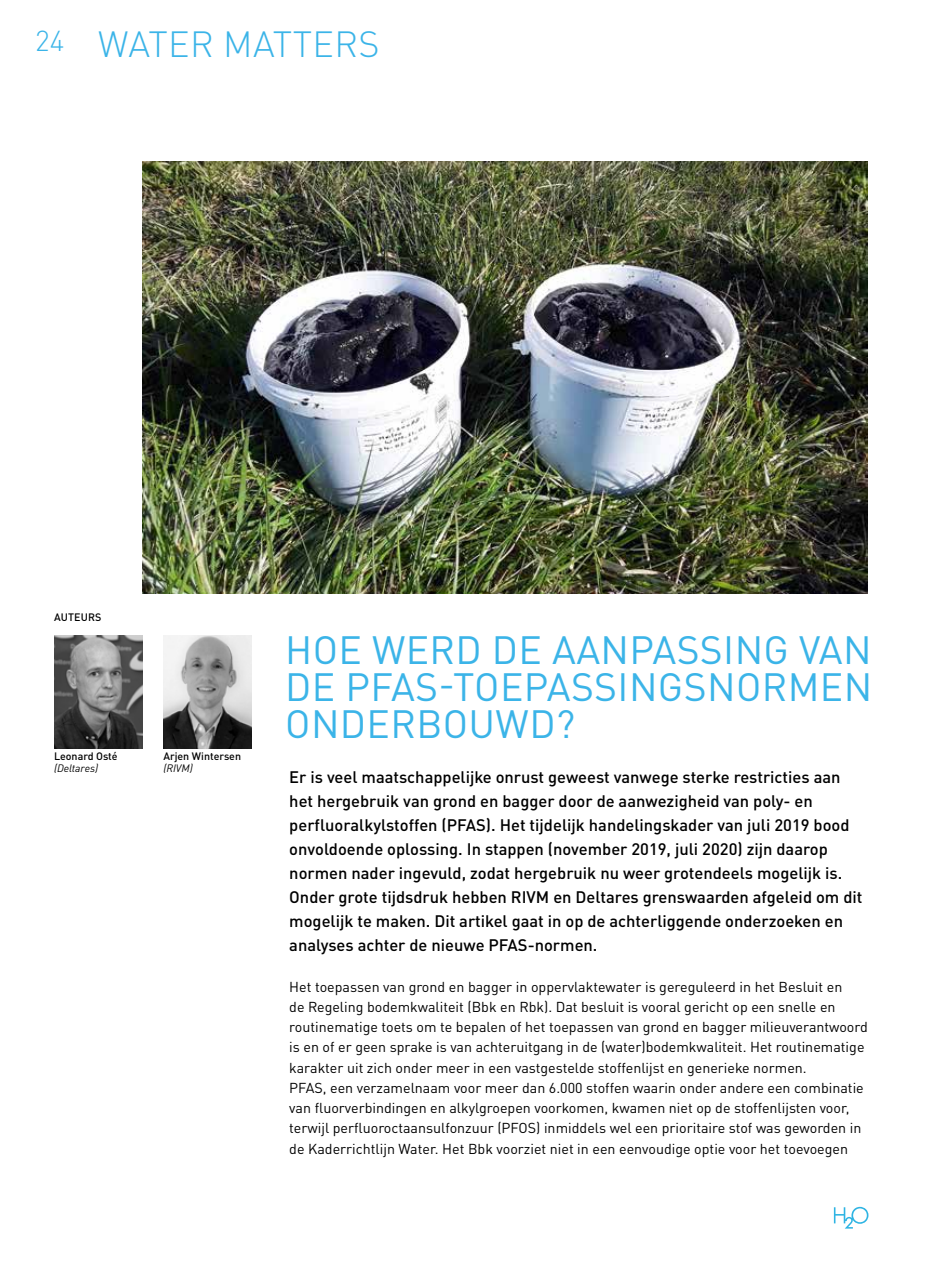
<style>
.page{position:relative;width:936px;height:1263px;background:#fff}
.page>*{position:absolute;margin:0;border:0;box-sizing:border-box;transform-origin:0 0}
.t1{font:39px/37px "DIN Pro";letter-spacing:.01em;color:#3bb4e8;text-align:justify}
.t2{font:300 36px "DIN Pro";letter-spacing:.01em;color:#3bb4e8}
.t3{font:500 16.5px/24px "DIN Pro";color:#000}
.t4{font:14.25px/20.2px "DIN Pro";color:#000}
.t5{font:500 10.65px "DIN Pro";color:#000}
.t6{font:italic 10.65px "DIN Pro";color:#000}
</style>
<div class="page">
<img style="left:142px;top:162px;width:725px;height:431px">
<img style="left:54px;top:635px;width:88px;height:113px">
<img style="left:163px;top:635px;width:89px;height:113px">
<svg style="left:833px;top:1207px;width:35px;height:21px"></svg>
<h2 class="t2" style="left:35px;top:16px;width:346px"><sup>24</sup> WATER MATTERS</h2>
<p class="t5" style="left:54px;top:608px;width:49px">AUTEURS</p>
<p class="t5" style="left:54px;top:748px;width:65px">Leonard Osté</p>
<p class="t6" style="left:54px;top:760px;width:46px">(Deltares)</p>
<p class="t5" style="left:163px;top:748px;width:79px">Arjen Wintersen</p>
<p class="t6" style="left:163px;top:760px;width:31px">(RIVM)</p>
<h1 class="t1" style="left:285px;top:628px;width:588px">HOE WERD DE AANPASSING VAN DE PFAS-TOEPASSINGSNORMEN ONDERBOUWD?</h1>
<p class="t3" style="left:289px;top:763px;width:574px">Er is veel maatschappelijke onrust geweest vanwege sterke restricties aan het hergebruik van grond en bagger door de aanwezigheid van poly- en perfluoralkylstoffen (PFAS). Het tijdelijk handelingskader van juli 2019 bood onvoldoende oplossing. In stappen (november 2019, juli 2020) zijn daarop normen nader ingevuld, zodat hergebruik nu weer grotendeels mogelijk is.<br>Onder grote tijdsdruk hebben RIVM en Deltares grenswaarden afgeleid om dit mogelijk te maken. Dit artikel gaat in op de achterliggende onderzoeken en analyses achter de nieuwe PFAS-normen.</p>
<p class="t4" style="left:289px;top:975px;width:580px">Het toepassen van grond en bagger in oppervlaktewater is gereguleerd in het Besluit en<br>de Regeling bodemkwaliteit (Bbk en Rbk). Dat besluit is vooral gericht op een snelle en routinematige toets om te bepalen of het toepassen van grond en bagger milieuverantwoord is en of er geen sprake is van achteruitgang in de (water)bodemkwaliteit. Het routinematige karakter uit zich onder meer in een vastgestelde stoffenlijst en generieke normen.<br>PFAS, een verzamelnaam voor meer dan 6.000 stoffen waarin onder andere een combinatie van fluorverbindingen en alkylgroepen voorkomen, kwamen niet op de stoffenlijsten voor, terwijl perfluoroctaansulfonzuur (PFOS) inmiddels wel een prioritaire stof was geworden in de Kaderrichtlijn Water. Het Bbk voorziet niet in een eenvoudige optie voor het toevoegen</p>
</div>
